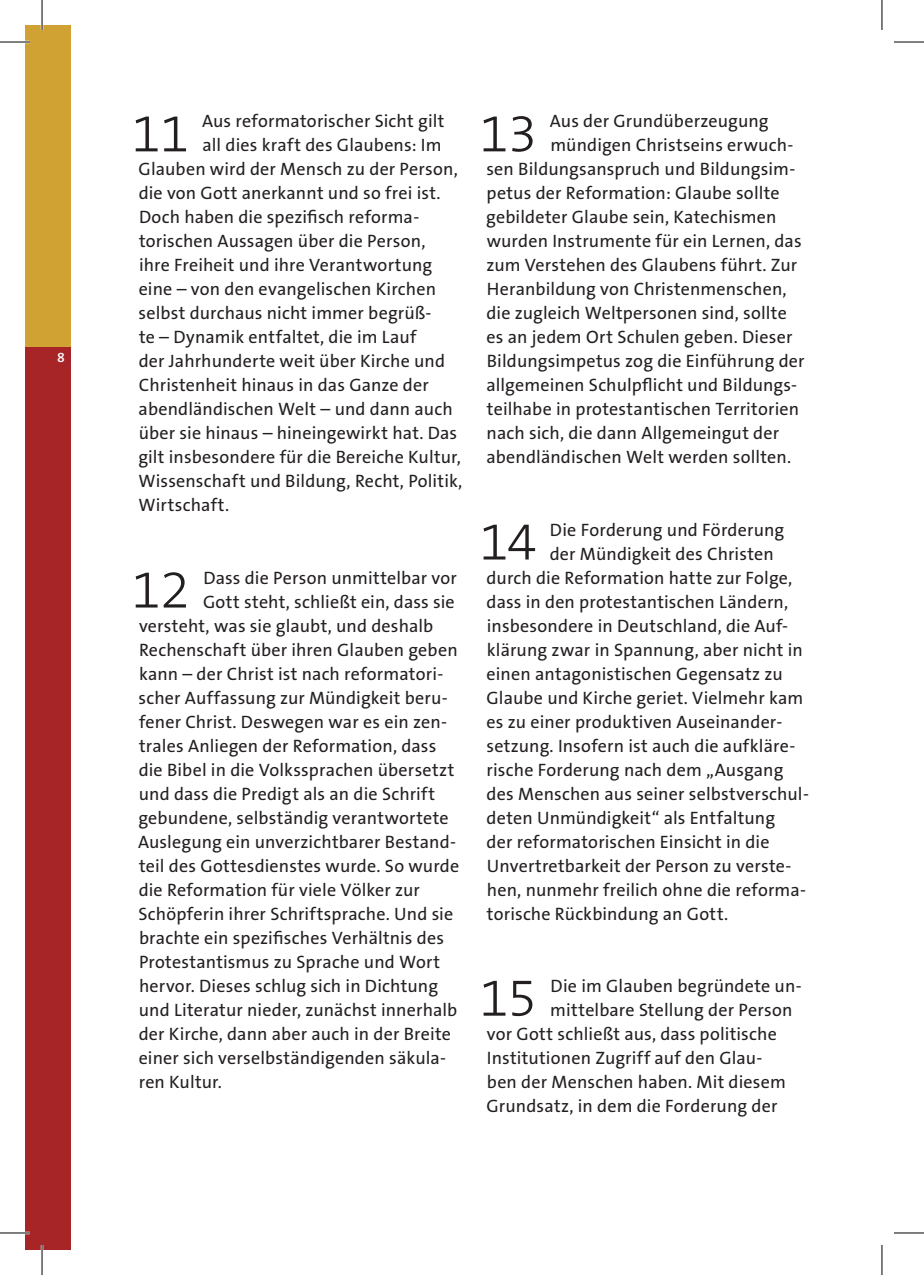
<style>
.page{position:relative;width:924px;height:1275px;background:#fff}
.page>*{position:absolute;margin:0;border:0;box-sizing:border-box;transform-origin:0 0}
.t1{font:300 53.6px "The Sans B3";letter-spacing:-.02em;color:#231f20}
.t2{font:18px "The Sans B5 Plain";letter-spacing:.01em;color:#231f20}
.t3{font:600 14px "The Sans B6";color:#fff}
</style>
<div class="page">
<div style="left:25px;top:346px;width:45px;height:904px;background:#a72427"></div>
<div style="left:25px;top:25px;width:45px;height:321px;background:#d0a233"></div>
<hr style="left:0;top:41px;width:30px;height:2px;background:#fff">
<hr style="left:0;top:1231px;width:30px;height:3px;background:#fff">
<hr style="left:41px;top:0;width:2px;height:30px;background:#fff">
<hr style="left:41px;top:1245px;width:2px;height:30px;background:#fff">
<hr style="left:0;top:42px;width:30px;height:1px;background:#000">
<hr style="left:893px;top:42px;width:30px;height:1px;background:#000">
<hr style="left:0;top:1232px;width:30px;height:1px;background:#000">
<hr style="left:893px;top:1232px;width:30px;height:1px;background:#000">
<hr style="left:42px;top:0;width:1px;height:30px;background:#000">
<hr style="left:42px;top:1245px;width:1px;height:30px;background:#000">
<hr style="left:881px;top:0;width:1px;height:30px;background:#000">
<hr style="left:881px;top:1245px;width:1px;height:30px;background:#000">
<p class="t3" style="left:57px;top:350px;width:9px">8</p>
<h1 class="t1" style="left:131px;top:106px;width:59px">11</h1>
<p class="t2" style="left:202px;top:112px;width:244px">Aus reformatorischer Sicht gilt</p>
<p class="t2" style="left:202px;top:136px;width:240px">all dies kraft des Glaubens: Im</p>
<p class="t2" style="left:139px;top:160px;width:320px">Glauben wird der Mensch zu der Person,</p>
<p class="t2" style="left:139px;top:184px;width:303px">die von Gott anerkannt und so frei ist.</p>
<p class="t2" style="left:139px;top:208px;width:282px">Doch haben die spezifisch reforma-</p>
<p class="t2" style="left:139px;top:232px;width:288px">torischen Aussagen über die Person,</p>
<p class="t2" style="left:139px;top:256px;width:294px">ihre Freiheit und ihre Verantwortung</p>
<p class="t2" style="left:139px;top:280px;width:299px">eine – von den evangelischen Kirchen</p>
<p class="t2" style="left:138px;top:304px;width:294px">selbst durchaus nicht immer begrüß-</p>
<p class="t2" style="left:139px;top:328px;width:279px">te – Dynamik entfaltet, die im Lauf</p>
<p class="t2" style="left:139px;top:352px;width:308px">der Jahrhunderte weit über Kirche und</p>
<p class="t2" style="left:139px;top:376px;width:291px">Christenheit hinaus in das Ganze der</p>
<p class="t2" style="left:138px;top:400px;width:315px">abendländischen Welt – und dann auch</p>
<p class="t2" style="left:139px;top:424px;width:320px">über sie hinaus – hineingewirkt hat. Das</p>
<p class="t2" style="left:138px;top:448px;width:324px">gilt insbesondere für die Bereiche Kultur,</p>
<p class="t2" style="left:138px;top:472px;width:325px">Wissenschaft und Bildung, Recht, Politik,</p>
<p class="t2" style="left:138px;top:496px;width:92px">Wirtschaft.</p>
<h1 class="t1" style="left:131px;top:562px;width:60px">12</h1>
<p class="t2" style="left:203px;top:568px;width:255px">Dass die Person unmittelbar vor</p>
<p class="t2" style="left:203px;top:592px;width:253px">Gott steht, schließt ein, dass sie</p>
<p class="t2" style="left:139px;top:616px;width:295px">versteht, was sie glaubt, und deshalb</p>
<p class="t2" style="left:139px;top:640px;width:320px">Rechenschaft über ihren Glauben geben</p>
<p class="t2" style="left:139px;top:664px;width:305px">kann – der Christ ist nach reformatori-</p>
<p class="t2" style="left:138px;top:688px;width:310px">scher Auffassung zur Mündigkeit beru-</p>
<p class="t2" style="left:139px;top:712px;width:309px">fener Christ. Deswegen war es ein zen-</p>
<p class="t2" style="left:139px;top:736px;width:298px">trales Anliegen der Reformation, dass</p>
<p class="t2" style="left:139px;top:760px;width:317px">die Bibel in die Volkssprachen übersetzt</p>
<p class="t2" style="left:139px;top:784px;width:298px">und dass die Predigt als an die Schrift</p>
<p class="t2" style="left:138px;top:808px;width:311px">gebundene, selbständig verantwortete</p>
<p class="t2" style="left:138px;top:832px;width:319px">Auslegung ein unverzichtbarer Bestand-</p>
<p class="t2" style="left:139px;top:856px;width:321px">teil des Gottesdienstes wurde. So wurde</p>
<p class="t2" style="left:139px;top:880px;width:282px">die Reformation für viele Völker zur</p>
<p class="t2" style="left:138px;top:904px;width:316px">Schöpferin ihrer Schriftsprache. Und sie</p>
<p class="t2" style="left:139px;top:928px;width:306px">brachte ein spezifisches Verhältnis des</p>
<p class="t2" style="left:139px;top:952px;width:302px">Protestantismus zu Sprache und Wort</p>
<p class="t2" style="left:139px;top:976px;width:300px">hervor. Dieses schlug sich in Dichtung</p>
<p class="t2" style="left:139px;top:1000px;width:320px">und Literatur nieder, zunächst innerhalb</p>
<p class="t2" style="left:139px;top:1024px;width:313px">der Kirche, dann aber auch in der Breite</p>
<p class="t2" style="left:139px;top:1048px;width:309px">einer sich verselbständigenden säkula-</p>
<p class="t2" style="left:139px;top:1072px;width:85px">ren Kultur.</p>
<h1 class="t1" style="left:479px;top:106px;width:59px">13</h1>
<p class="t2" style="left:549px;top:112px;width:220px">Aus der Grundüberzeugung</p>
<p class="t2" style="left:550px;top:136px;width:244px">mündigen Christseins erwuch-</p>
<p class="t2" style="left:486px;top:160px;width:310px">sen Bildungsanspruch und Bildungsim-</p>
<p class="t2" style="left:486px;top:184px;width:294px">petus der Reformation: Glaube sollte</p>
<p class="t2" style="left:486px;top:208px;width:291px">gebildeter Glaube sein, Katechismen</p>
<p class="t2" style="left:486px;top:232px;width:316px">wurden Instrumente für ein Lernen, das</p>
<p class="t2" style="left:486px;top:256px;width:312px">zum Verstehen des Glaubens führt. Zur</p>
<p class="t2" style="left:486px;top:280px;width:301px">Heranbildung von Christenmenschen,</p>
<p class="t2" style="left:486px;top:304px;width:301px">die zugleich Weltpersonen sind, sollte</p>
<p class="t2" style="left:486px;top:328px;width:307px">es an jedem Ort Schulen geben. Dieser</p>
<p class="t2" style="left:486px;top:352px;width:319px">Bildungsimpetus zog die Einführung der</p>
<p class="t2" style="left:486px;top:376px;width:312px">allgemeinen Schulpflicht und Bildungs-</p>
<p class="t2" style="left:486px;top:400px;width:313px">teilhabe in protestantischen Territorien</p>
<p class="t2" style="left:486px;top:424px;width:294px">nach sich, die dann Allgemeingut der</p>
<p class="t2" style="left:486px;top:448px;width:306px">abendländischen Welt werden sollten.</p>
<h1 class="t1" style="left:479px;top:514px;width:59px">14</h1>
<p class="t2" style="left:549px;top:520px;width:236px">Die Forderung und Förderung</p>
<p class="t2" style="left:549px;top:544px;width:225px">der Mündigkeit des Christen</p>
<p class="t2" style="left:486px;top:568px;width:307px">durch die Reformation hatte zur Folge,</p>
<p class="t2" style="left:486px;top:592px;width:303px">dass in den protestantischen Ländern,</p>
<p class="t2" style="left:486px;top:616px;width:303px">insbesondere in Deutschland, die Auf-</p>
<p class="t2" style="left:486px;top:640px;width:317px">klärung zwar in Spannung, aber nicht in</p>
<p class="t2" style="left:486px;top:664px;width:298px">einen antagonistischen Gegensatz zu</p>
<p class="t2" style="left:486px;top:688px;width:318px">Glaube und Kirche geriet. Vielmehr kam</p>
<p class="t2" style="left:486px;top:712px;width:297px">es zu einer produktiven Auseinander-</p>
<p class="t2" style="left:486px;top:736px;width:310px">setzung. Insofern ist auch die aufkläre-</p>
<p class="t2" style="left:486px;top:760px;width:298px">rische Forderung nach dem „Ausgang</p>
<p class="t2" style="left:486px;top:784px;width:324px">des Menschen aus seiner selbstverschul-</p>
<p class="t2" style="left:486px;top:808px;width:290px">deten Unmündigkeit“ als Entfaltung</p>
<p class="t2" style="left:486px;top:832px;width:284px">der reformatorischen Einsicht in die</p>
<p class="t2" style="left:486px;top:856px;width:306px">Unvertretbarkeit der Person zu verste-</p>
<p class="t2" style="left:486px;top:880px;width:320px">hen, nunmehr freilich ohne die reforma-</p>
<p class="t2" style="left:486px;top:904px;width:242px">torische Rückbindung an Gott.</p>
<h1 class="t1" style="left:479px;top:970px;width:59px">15</h1>
<p class="t2" style="left:550px;top:976px;width:252px">Die im Glauben begründete un-</p>
<p class="t2" style="left:550px;top:1000px;width:243px">mittelbare Stellung der Person</p>
<p class="t2" style="left:486px;top:1024px;width:291px">vor Gott schließt aus, dass politische</p>
<p class="t2" style="left:486px;top:1048px;width:277px">Institutionen Zugriff auf den Glau-</p>
<p class="t2" style="left:486px;top:1072px;width:300px">ben der Menschen haben. Mit diesem</p>
<p class="t2" style="left:486px;top:1096px;width:292px">Grundsatz, in dem die Forderung der</p>
</div>
